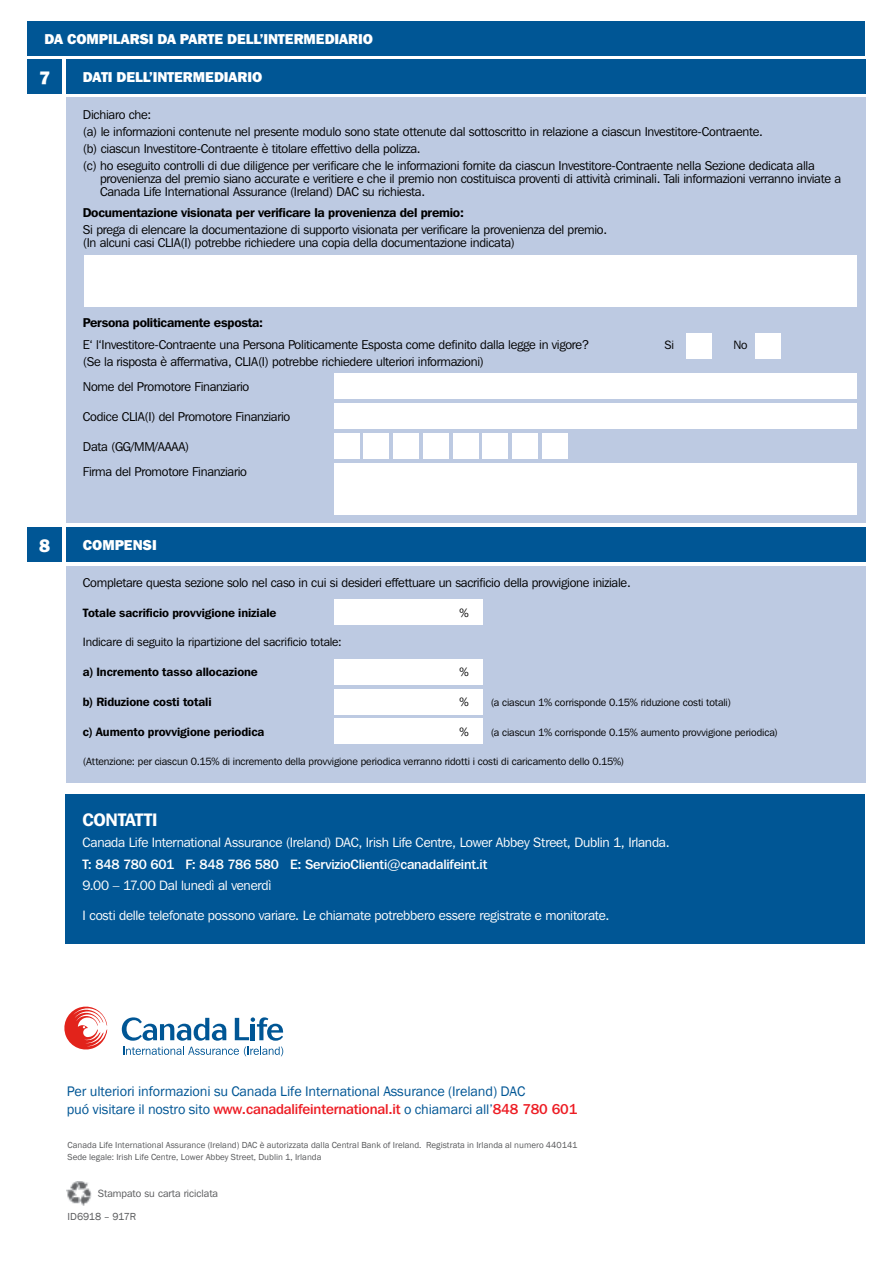
<style>
.page{position:relative;width:893px;height:1263px;background:#fff}
.page>*{position:absolute;margin:0;border:0;box-sizing:border-box;transform-origin:0 0}
.t1{font:600 18px "Franklin Gothic IT Cby BT";letter-spacing:-.02em;color:#fff}
.t2{font:800 18px "Franklin Gothic IT Cby BT";color:#fff}
.t3{font:500 14.25px "Franklin Gothic IT Cby BT";letter-spacing:-.01em;color:#ed1d24}
.t4{font:14.25px "Franklin Gothic";letter-spacing:-.01em;color:#005695}
.t5{font:800 14.25px "Franklin Gothic IT Cby BT";letter-spacing:-.005em;color:#fff}
.t6{font:13.5px "Franklin Gothic IT Cby BT";letter-spacing:-.015em;color:#fff}
.t7{font:500 13.5px "Franklin Gothic IT Cby BT";letter-spacing:-.01em;color:#fff}
.t8{font:12.75px/17px "Franklin Gothic IT Cby BT";letter-spacing:-.02em;color:#000}
.t9{font:600 12.75px "Franklin Gothic IT Cby BT";letter-spacing:-.02em;color:#000}
.t10{font:600 12px "Franklin Gothic IT Cby BT";letter-spacing:-.005em;color:#000}
.t11{font:12px "Franklin Gothic IT Cby BT";letter-spacing:-.01em;color:#000}
.t12{font:10.5px "Franklin Gothic IT Cby BT";letter-spacing:-.005em;color:#000}
.t13{font:10.5px "Franklin Gothic IT Cby BT";color:#58595b}
.t14{font:10.5px "Franklin Gothic";letter-spacing:-.005em;color:#58595b}
.t15{font:9px/12px "Franklin Gothic";color:#58595b}
.s1{font-family:"Franklin Gothic";font-weight:400;color:#005695}
</style>
<div class="page">
<div style="left:66px;top:98px;width:799px;height:425px;background:#bdcae2"></div>
<div style="left:334px;top:433px;width:25px;height:26px;background:#fff"></div>
<div style="left:364px;top:433px;width:25px;height:26px;background:#fff"></div>
<div style="left:453px;top:433px;width:25px;height:26px;background:#fff"></div>
<div style="left:393px;top:433px;width:26px;height:26px;background:#fff"></div>
<div style="left:483px;top:433px;width:25px;height:26px;background:#fff"></div>
<div style="left:423px;top:433px;width:26px;height:26px;background:#fff"></div>
<div style="left:512px;top:433px;width:26px;height:26px;background:#fff"></div>
<div style="left:542px;top:433px;width:26px;height:26px;background:#fff"></div>
<div style="left:334px;top:373px;width:522px;height:26px;background:#fff"></div>
<div style="left:334px;top:403px;width:522px;height:26px;background:#fff"></div>
<div style="left:334px;top:463px;width:522px;height:51px;background:#fff"></div>
<div style="left:66px;top:60px;width:799px;height:34px;background:#005695"></div>
<div style="left:28px;top:60px;width:34px;height:34px;background:#005695"></div>
<div style="left:84px;top:255px;width:772px;height:52px;background:#fff"></div>
<div style="left:686px;top:333px;width:25px;height:26px;background:#fff"></div>
<div style="left:755px;top:333px;width:25px;height:26px;background:#fff"></div>
<div style="left:28px;top:21px;width:837px;height:34px;background:#005695"></div>
<div style="left:66px;top:527px;width:799px;height:34px;background:#005695"></div>
<div style="left:28px;top:527px;width:34px;height:34px;background:#005695"></div>
<div style="left:66px;top:566px;width:799px;height:216px;background:#bdcae2"></div>
<div style="left:334px;top:600px;width:149px;height:25px;background:#fff"></div>
<div style="left:334px;top:659px;width:149px;height:26px;background:#fff"></div>
<div style="left:334px;top:689px;width:149px;height:25px;background:#fff"></div>
<div style="left:334px;top:719px;width:149px;height:25px;background:#fff"></div>
<div style="left:65px;top:795px;width:800px;height:149px;background:#005695"></div>
<img style="left:67px;top:1181px;width:25px;height:24px">
<svg style="left:122px;top:1017px;width:161px;height:39px"></svg>
<svg style="left:64px;top:1006px;width:43px;height:44px"></svg>
<p class="t5" style="left:45px;top:30px;width:330px">DA COMPILARSI DA PARTE DELL’INTERMEDIARIO</p>
<h1 class="t2" style="left:39px;top:66px;width:13px">7</h1>
<p class="t5" style="left:83px;top:68px;width:181px">DATI DELL’INTERMEDIARIO</p>
<p class="t8" style="left:83px;top:106px;width:733px">Dichiaro che:<br>(a) le informazioni contenute nel presente modulo sono state ottenute dal sottoscritto in relazione a ciascun Investitore-Contraente.<br>(b) ciascun Investitore-Contraente è titolare effettivo della polizza.<br>(c) ho eseguito controlli di due diligence per verificare che le informazioni fornite da ciascun Investitore-Contraente nella Sezione dedicata alla</p>
<p class="t8" style="left:100px;top:172px;width:742px;line-height:12.8px">provenienza del premio siano accurate e veritiere e che il premio non costituisca proventi di attività criminali. Tali informazioni verranno inviate a<br>Canada Life International Assurance (Ireland) DAC su richiesta.</p>
<p class="t9" style="left:83px;top:204px;width:383px">Documentazione visionata per verificare la provenienza del premio:</p>
<p class="t8" style="left:83px;top:223px;width:526px;line-height:12.8px">Si prega di elencare la documentazione di supporto visionata per verificare la provenienza del premio. (In alcuni casi CLIA(I) potrebbe richiedere una copia della documentazione indicata)</p>
<p class="t9" style="left:83px;top:315px;width:182px">Persona politicamente esposta:</p>
<p class="t8" style="left:83px;top:336px;width:508px">E‘ l‘Investitore-Contraente una Persona Politicamente Esposta come definito dalla legge in vigore? (Se la risposta è affermativa, CLIA(I) potrebbe richiedere ulteriori informazioni)</p>
<p class="t11" style="left:665px;top:337px;width:11px">Si</p>
<p class="t11" style="left:733px;top:337px;width:16px">No</p>
<p class="t8" style="left:83px;top:378px;width:168px">Nome del Promotore Finanziario</p>
<p class="t8" style="left:83px;top:408px;width:209px">Codice CLIA(I) del Promotore Finanziario</p>
<p class="t8" style="left:83px;top:438px;width:108px">Data (GG/MM/AAAA)</p>
<p class="t8" style="left:83px;top:463px;width:166px">Firma del Promotore Finanziario</p>
<h1 class="t2" style="left:39px;top:534px;width:13px">8</h1>
<p class="t5" style="left:83px;top:536px;width:75px">COMPENSI</p>
<p class="t8" style="left:83px;top:574px;width:549px">Completare questa sezione solo nel caso in cui si desideri effettuare un sacrificio della provvigione iniziale.</p>
<p class="t10" style="left:83px;top:605px;width:195px">Totale sacrificio provvigione iniziale</p>
<p class="t11" style="left:459px;top:605px;width:11px">%</p>
<p class="t11" style="left:83px;top:635px;width:260px">Indicare di seguito la ripartizione del sacrificio totale:</p>
<p class="t10" style="left:83px;top:664px;width:176px">a) Incremento tasso allocazione</p>
<p class="t11" style="left:459px;top:664px;width:11px">%</p>
<p class="t10" style="left:83px;top:694px;width:130px">b) Riduzione costi totali</p>
<p class="t11" style="left:459px;top:694px;width:11px">%</p>
<p class="t12" style="left:491px;top:696px;width:242px">(a ciascun 1% corrisponde 0.15% riduzione costi totali)</p>
<p class="t10" style="left:83px;top:724px;width:183px">c) Aumento provvigione periodica</p>
<p class="t11" style="left:459px;top:724px;width:11px">%</p>
<p class="t12" style="left:491px;top:725px;width:289px">(a ciascun 1% corrisponde 0.15% aumento provvigione periodica)</p>
<p class="t12" style="left:83px;top:755px;width:543px">(Attenzione: per ciascun 0.15% di incremento della provvigione periodica verranno ridotti i costi di caricamento dello 0.15%)</p>
<h1 class="t1" style="left:82px;top:808px;width:76px">CONTATTI</h1>
<p class="t6" style="left:82px;top:834px;width:589px">Canada Life International Assurance (Ireland) DAC, Irish Life Centre, Lower Abbey Street, Dublin 1, Irlanda.</p>
<p class="t7" style="left:82px;top:855px;width:406px">T: 848 780 601 F: 848 786 580 E: ServizioClienti@canadalifeint.it</p>
<p class="t6" style="left:82px;top:877px;width:190px">9.00 – 17.00 Dal lunedì al venerdì</p>
<p class="t6" style="left:82px;top:906px;width:528px">I costi delle telefonate possono variare. Le chiamate potrebbero essere registrate e monitorate.</p>
<p class="t4" style="left:67px;top:1082px;width:460px">Per ulteriori informazioni su Canada Life International Assurance (Ireland) DAC</p>
<p class="t3" style="left:67px;top:1100px;width:512px"><span class="s1">puó visitare il nostro sito</span> www.canadalifeinternational.it <span class="s1">o chiamarci all’</span>848 780 601</p>
<p class="t15" style="left:68px;top:1139px;width:511px">Canada Life International Assurance (Ireland) DAC è autorizzata dalla Central Bank of Ireland. Registrata in Irlanda al numero 440141<br>Sede legale: Irish Life Centre, Lower Abbey Street, Dublin 1, Irlanda</p>
<p class="t13" style="left:98px;top:1187px;width:122px">Stampato su carta riciclata</p>
<p class="t14" style="left:68px;top:1210px;width:70px">ID6918 – 917R</p>
</div>
